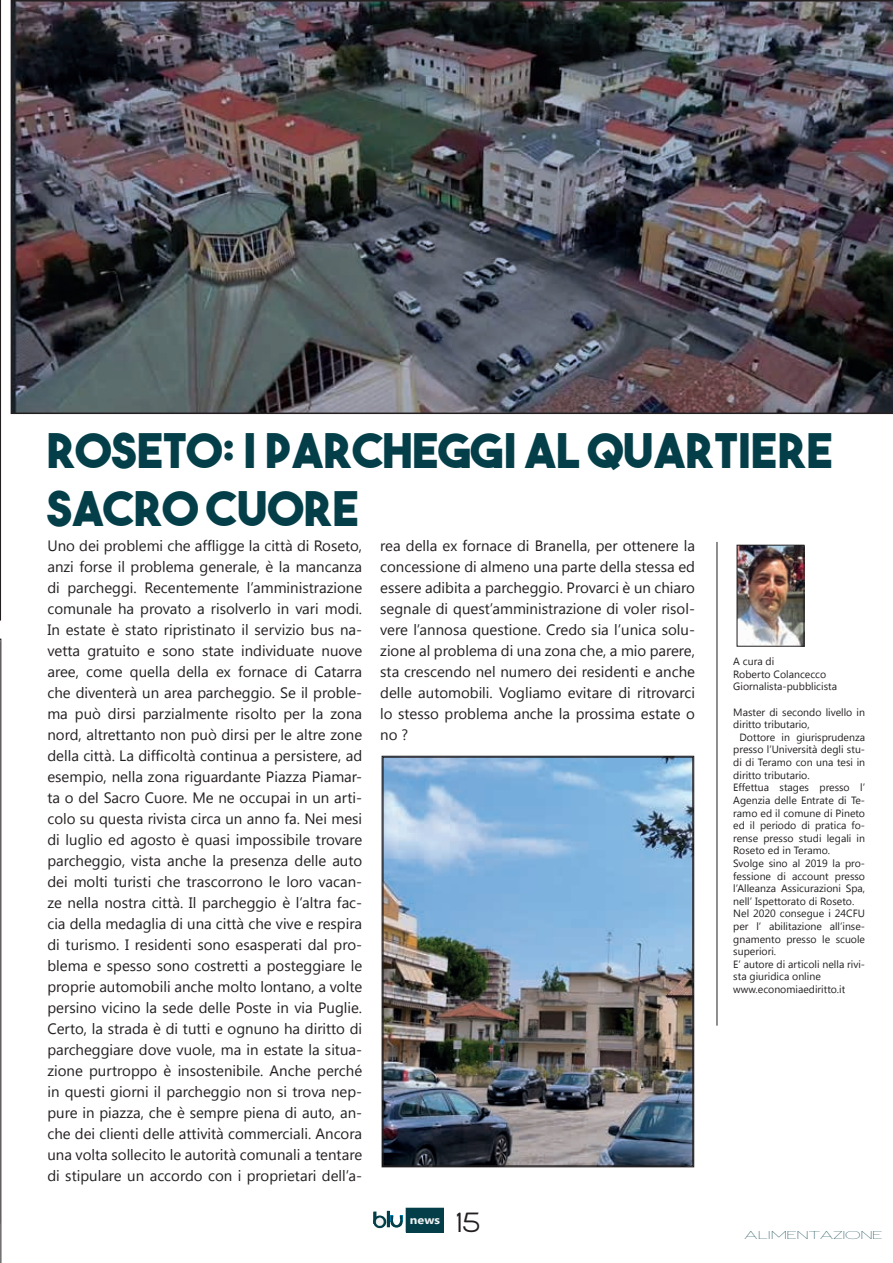
<style>
.page{position:relative;width:893px;height:1263px;background:#fff}
.page>*{position:absolute;margin:0;border:0;box-sizing:border-box;transform-origin:0 0}
.t1{font:47.55px/57.6px "The Bold Font";color:#043f49}
.t2{font:25.95px "Giorgio";color:#231f20;scale:1.1 1}
.t3{font:15px/21px "Segoe UI";color:#231f20;text-align:justify}
.t4{font:700 11.4px "Segoe UI";color:#eff2f3;scale:1.1 1}
.t5{font:100 10.8px "Giorgio";color:#043f49;scale:1.74 1}
.t6{font:10.5px/12.6px "Segoe UI";color:#231f20}
</style>
<div class="page">
<div style="left:406px;top:1208px;width:38px;height:24px;background:#043f49"></div>
<hr style="left:387px;top:1211px;width:3px;height:16px;background:#043f49">
<div style="left:373px;top:1215px;width:13px;height:13px;border:2px solid #043f49;border-radius:50%"></div>
<svg style="left:373px;top:1211px;width:11px;height:15px"></svg>
<div style="left:391px;top:1218px;width:11px;height:9px;background:#043f49;border-radius:50%"></div>
<div style="left:391px;top:1217px;width:11px;height:10px;border:2px solid #043f49;border-radius:50%"></div>
<div style="left:393px;top:1215px;width:7px;height:10px;background:#fff;border-radius:50%"></div>
<img style="left:11px;top:0;width:882px;height:414px">
<hr style="left:717px;top:542px;width:1px;height:484px;background:#231f20">
<img style="left:739px;top:547px;width:63px;height:97px">
<div style="left:737px;top:545px;width:67px;height:101px;border:1px solid #231f20"></div>
<svg style="left:0;top:0;width:1px;height:620px"></svg>
<svg style="left:0;top:639px;width:2px;height:624px"></svg>
<img style="left:382px;top:756px;width:312px;height:411px">
<div style="left:383px;top:757px;width:310px;height:409px;border:1px solid #231f20"></div>
<h1 class="t1" style="left:47px;top:421px;width:788px">ROSETO: I PARCHEGGI AL QUARTIERE<br>SACRO CUORE</h1>
<p class="t3" style="left:47px;top:534px;width:316px">Uno dei problemi che affligge la città di Roseto, anzi forse il problema generale, è la mancanza di parcheggi. Recentemente l’amministrazione comunale ha provato a risolverlo in vari modi.<br>In estate è stato ripristinato il servizio bus na&shy;vetta gratuito e sono state individuate nuove aree, come quella della ex fornace di Catarra che diventerà un area parcheggio. Se il proble&shy;ma può dirsi parzialmente risolto per la zona nord, altrettanto non può dirsi per le altre zone della città. La difficoltà continua a persistere, ad esempio, nella zona riguardante Piazza Piamar&shy;ta o del Sacro Cuore. Me ne occupai in un arti&shy;colo su questa rivista circa un anno fa. Nei mesi di luglio ed agosto è quasi impossibile trovare parcheggio, vista anche la presenza delle auto dei molti turisti che trascorrono le loro vacan&shy;ze nella nostra città. Il parcheggio è l’altra fac&shy;cia della medaglia di una città che vive e respira di turismo. I residenti sono esasperati dal pro&shy;blema e spesso sono costretti a posteggiare le proprie automobili anche molto lontano, a volte persino vicino la sede delle Poste in via Puglie.<br>Certo, la strada è di tutti e ognuno ha diritto di parcheggiare dove vuole, ma in estate la situa&shy;zione purtroppo è insostenibile. Anche perché in questi giorni il parcheggio non si trova nep&shy;pure in piazza, che è sempre piena di auto, an&shy;che dei clienti delle attività commerciali. Ancora una volta sollecito le autorità comunali a tentare di stipulare un accordo con i proprietari dell’a-</p>
<p class="t3" style="left:380px;top:534px;width:316px">rea della ex fornace di Branella, per ottenere la concessione di almeno una parte della stessa ed essere adibita a parcheggio. Provarci è un chiaro segnale di quest’amministrazione di voler risol&shy;vere l’annosa questione. Credo sia l’unica solu&shy;zione al problema di una zona che, a mio parere, sta crescendo nel numero dei residenti e anche delle automobili. Vogliamo evitare di ritrovarci lo stesso problema anche la prossima estate o no ?</p>
<p class="t4" style="left:410px;top:1212px;width:29px">news</p>
<h2 class="t2" style="left:455px;top:1206px;width:25px">15</h2>
<p class="t6" style="left:733px;top:655px;width:105px">A cura di<br>Roberto Colancecco<br>Giornalista-pubblicista</p>
<p class="t6" style="left:733px;top:705px;width:133px">Master di secondo livello in</p>
<p class="t6" style="left:733px;top:718px;width:78px">diritto tributario,</p>
<p class="t6" style="left:740px;top:730px;width:127px">Dottore in giurisprudenza</p>
<p class="t6" style="left:733px;top:743px;width:133px">presso l’Università degli stu-</p>
<p class="t6" style="left:733px;top:756px;width:133px">di di Teramo con una tesi in</p>
<p class="t6" style="left:733px;top:768px;width:78px">diritto tributario.</p>
<p class="t6" style="left:733px;top:781px;width:133px">Effettua stages presso l’</p>
<p class="t6" style="left:733px;top:793px;width:133px">Agenzia delle Entrate di Te-</p>
<p class="t6" style="left:733px;top:806px;width:133px">ramo ed il comune di Pineto</p>
<p class="t6" style="left:733px;top:819px;width:133px">ed il periodo di pratica fo-</p>
<p class="t6" style="left:733px;top:831px;width:133px">rense presso studi legali in</p>
<p class="t6" style="left:733px;top:844px;width:98px">Roseto ed in Teramo.</p>
<p class="t6" style="left:733px;top:856px;width:133px">Svolge sino al 2019 la pro-</p>
<p class="t6" style="left:733px;top:869px;width:133px">fessione di account presso</p>
<p class="t6" style="left:733px;top:882px;width:133px">l’Alleanza Assicurazioni Spa,</p>
<p class="t6" style="left:733px;top:894px;width:122px">nell’ Ispettorato di Roseto.</p>
<p class="t6" style="left:733px;top:907px;width:133px">Nel 2020 consegue i 24CFU</p>
<p class="t6" style="left:733px;top:919px;width:133px">per l’ abilitazione all’inse-</p>
<p class="t6" style="left:733px;top:932px;width:133px">gnamento presso le scuole</p>
<p class="t6" style="left:733px;top:945px;width:44px">superiori.</p>
<p class="t6" style="left:733px;top:957px;width:133px">E’ autore di articoli nella rivi-</p>
<p class="t6" style="left:733px;top:970px;width:89px">sta giuridica online</p>
<p class="t6" style="left:733px;top:982px;width:114px">www.economiaediritto.it</p>
<p class="t5" style="left:745px;top:1229px;width:81px">ALIMENTAZIONE</p>
</div>
